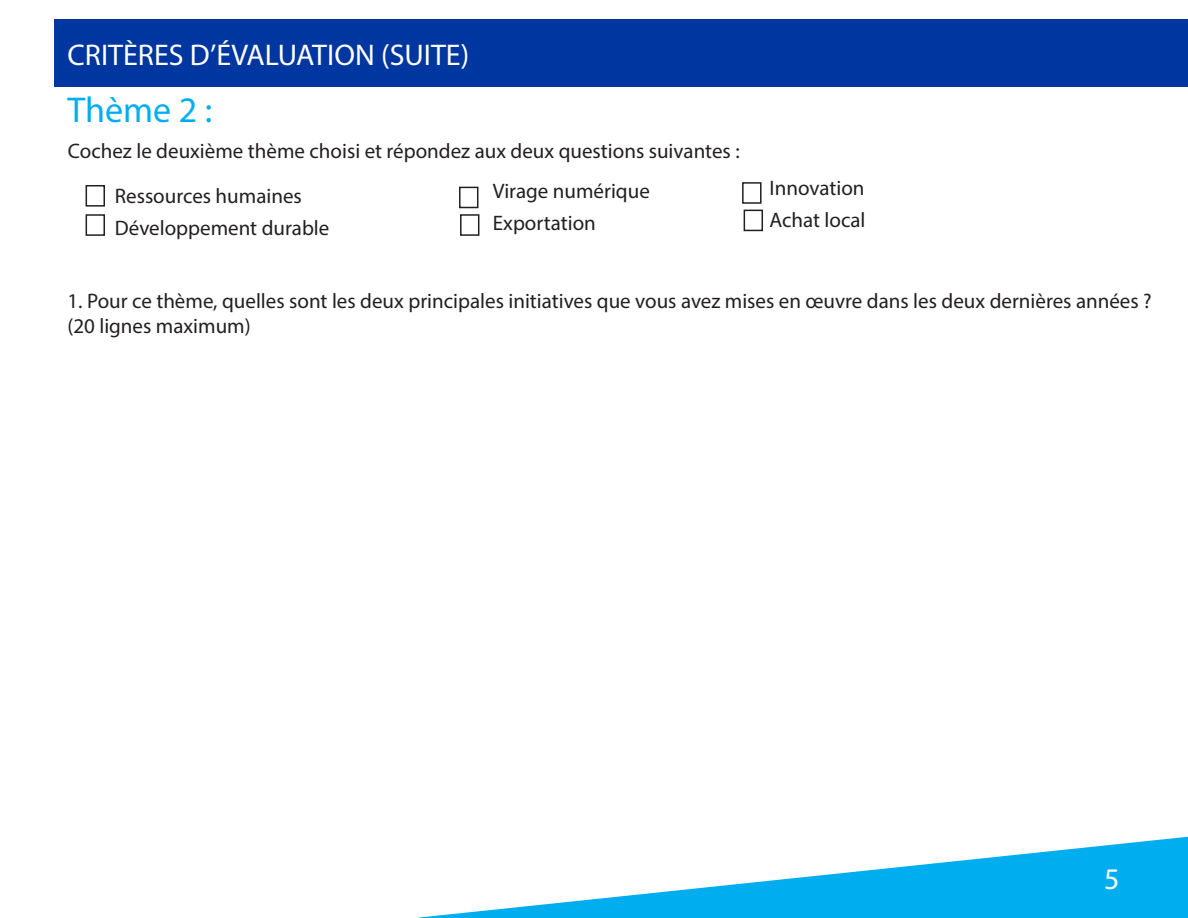
<style>
.page{position:relative;width:1188px;height:918px;background:#fff}
.page>*{position:absolute;margin:0;border:0;box-sizing:border-box;transform-origin:0 0}
.t1{font:36px "Myriad Pro";color:#00aeef}
.t2{font:30px "Myriad Pro";color:#fff}
.t3{font:21px/25.2px "Myriad Pro";color:#231f20}
</style>
<div class="page">
<svg style="left:418px;top:837px;width:770px;height:81px"></svg>
<div style="left:54px;top:20px;width:1134px;height:67px;background:#0036a0"></div>
<div style="left:86px;top:185px;width:19px;height:22px;border:2px solid #231f20"></div>
<div style="left:86px;top:214px;width:19px;height:22px;border:2px solid #231f20"></div>
<div style="left:460px;top:214px;width:19px;height:22px;border:2px solid #231f20"></div>
<div style="left:459px;top:187px;width:19px;height:21px;border:2px solid #231f20"></div>
<div style="left:742px;top:182px;width:20px;height:22px;border:2px solid #231f20"></div>
<div style="left:744px;top:210px;width:19px;height:21px;border:2px solid #231f20"></div>
<p class="t2" style="left:68px;top:36px;width:403px">CRITÈRES D’ÉVALUATION (SUITE)</p>
<p class="t1" style="left:68px;top:88px;width:146px">Thème 2 :</p>
<p class="t3" style="left:68px;top:138px;width:673px">Cochez le deuxième thème choisi et répondez aux deux questions suivantes :</p>
<p class="t3" style="left:493px;top:178px;width:158px">Virage numérique</p>
<p class="t3" style="left:493px;top:210px;width:104px">Exportation</p>
<p class="t3" style="left:115px;top:183px;width:189px">Ressources humaines</p>
<p class="t3" style="left:115px;top:215px;width:216px">Développement durable</p>
<p class="t3" style="left:770px;top:175px;width:97px">Innovation</p>
<p class="t3" style="left:770px;top:207px;width:98px">Achat local</p>
<p class="t3" style="left:68px;top:288px;width:1086px">1. Pour ce thème, quelles sont les deux principales initiatives que vous avez mises en œuvre dans les deux dernières années ? (20 lignes maximum)</p>
<h2 class="t2" style="left:1104px;top:861px;width:17px">5</h2>
</div>
